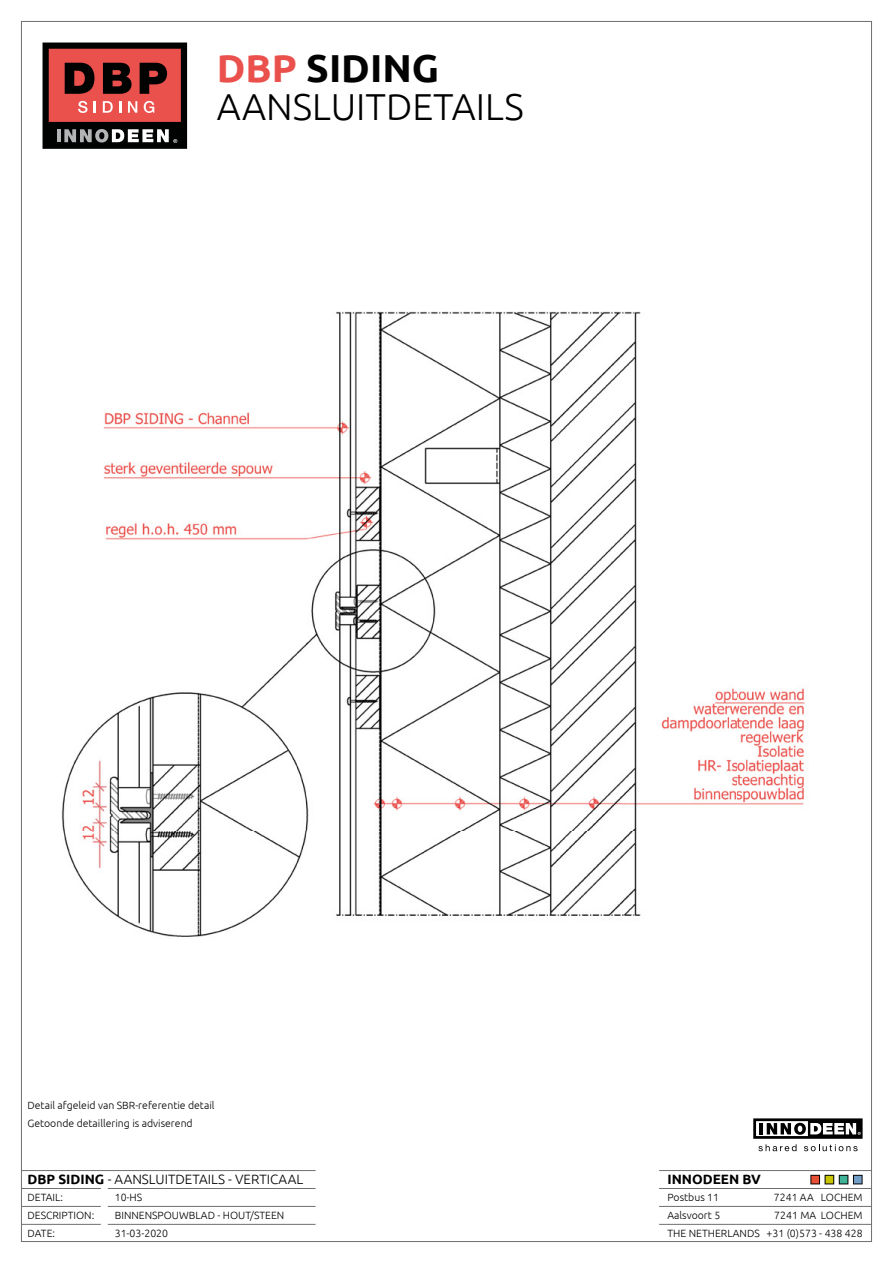
<style>
.page{position:relative;width:893px;height:1263px;background:#fff}
.page>*{position:absolute;margin:0;border:0;box-sizing:border-box;transform-origin:0 0}
.t1{font:700 39px "Ubuntu";color:#020203}
.t2{font:300 37.5px "Ubuntu";color:#000}
.t3{font:300 13.5px "Ubuntu";color:#000}
.t4{font:700 13.5px "Ubuntu";color:#000}
.t5{font:300 10.5px/18px "Ubuntu";color:#000}
.s1{color:#ea504c}
.s2{font-weight:700}
</style>
<div class="page">
<img style="left:61px;top:311px;width:744px;height:626px">
<svg style="left:43px;top:43px;width:144px;height:106px"></svg>
<svg style="left:753px;top:1118px;width:110px;height:33px"></svg>
<hr style="left:22px;top:1188px;width:79px;height:1px;background:#706f6f">
<hr style="left:108px;top:1188px;width:208px;height:1px;background:#706f6f">
<hr style="left:659px;top:1188px;width:213px;height:1px;background:#706f6f">
<hr style="left:22px;top:1224px;width:79px;height:1px;background:#706f6f">
<hr style="left:108px;top:1224px;width:208px;height:1px;background:#706f6f">
<hr style="left:659px;top:1224px;width:213px;height:1px;background:#706f6f">
<hr style="left:22px;top:1170px;width:294px;height:1px;background:#706f6f">
<hr style="left:22px;top:1206px;width:79px;height:1px;background:#706f6f">
<hr style="left:108px;top:1206px;width:208px;height:1px;background:#706f6f">
<hr style="left:659px;top:1206px;width:213px;height:1px;background:#706f6f">
<hr style="left:659px;top:1170px;width:213px;height:1px;background:#706f6f">
<svg style="left:810px;top:1175px;width:53px;height:9px"></svg>
<h1 class="t1" style="left:217px;top:45px;width:224px"><span class="s1">DBP</span> SIDING</h1>
<h2 class="t2" style="left:217px;top:84px;width:309px">AANSLUITDETAILS</h2>
<p class="t5" style="left:27px;top:1095px;width:189px">Detail afgeleid van SBR-referentie detail<br>Getoonde detaillering is adviserend</p>
<p class="t3" style="left:27px;top:1171px;width:277px"><span class="s2">DBP SIDING</span> - AANSLUITDETAILS - VERTICAAL</p>
<p class="t5" style="left:27px;top:1188px;width:68px">DETAIL:<br>DESCRIPTION:<br>DATE:</p>
<p class="t5" style="left:115px;top:1188px;width:171px">10-HS<br>BINNENSPOUWBLAD - HOUT/STEEN<br>31-03-2020</p>
<p class="t4" style="left:667px;top:1171px;width:95px">INNODEEN BV</p>
<p class="t5" style="left:667px;top:1188px;width:53px">Postbus 11</p>
<p class="t5" style="left:774px;top:1188px;width:90px">7241 AA LOCHEM</p>
<p class="t5" style="left:667px;top:1206px;width:54px">Aalsvoort 5</p>
<p class="t5" style="left:667px;top:1206px;width:197px;text-align:right">7241 MA LOCHEM<br>THE NETHERLANDS +31 (0)573 - 438 428</p>
</div>
